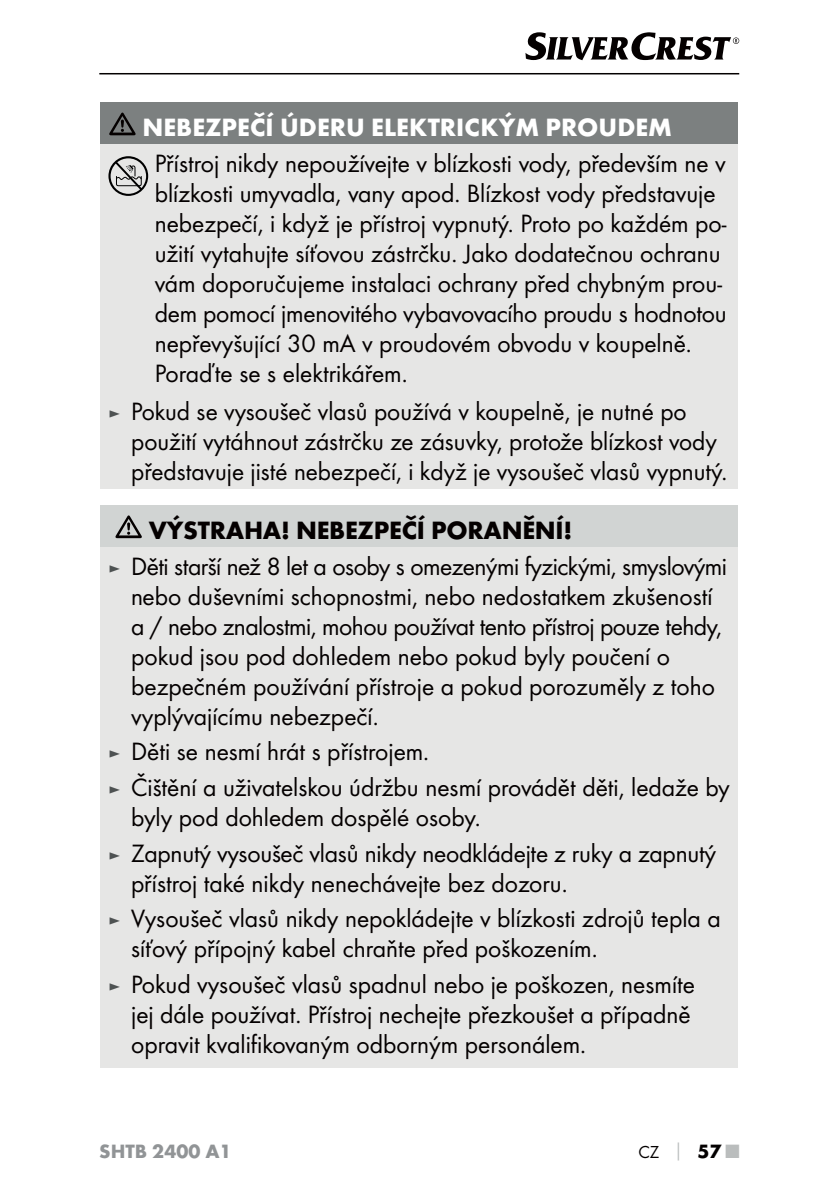
<style>
.page{position:relative;width:840px;height:1191px;background:#fff}
.page>*{position:absolute;margin:0;border:0;box-sizing:border-box;transform-origin:0 0}
.t1{font:26px/30px "Futura Boo";color:#040000}
.t2{font:700 26px "Futura";color:#fff}
.t3{font:700 26px "Futura";letter-spacing:-.01em;color:#040000}
.t4{font:700 20px "Futura";color:#919496}
.t5{font:18px "Futura Boo";color:#040000}
.s1{font-size:18px;color:#4e5252}
.s2{font-family:"Futura";font-weight:700;color:#babdbd}
.s3{font-family:"Futura";font-weight:700;font-size:20px}
.s4{font-family:"Futura";font-weight:700;font-size:20px;color:#babdbd}
</style>
<div class="page">
<hr style="left:99px;top:73px;width:639px;height:1px;background:#040000">
<svg style="left:525px;top:32px;width:213px;height:28px"></svg>
<div style="left:100px;top:102px;width:637px;height:42px;background:#7c8080"></div>
<div style="left:100px;top:144px;width:637px;height:344px;background:#e6e6e5"></div>
<svg style="left:109px;top:113px;width:26px;height:22px"></svg>
<svg style="left:108px;top:156px;width:40px;height:40px"></svg>
<div style="left:100px;top:505px;width:637px;height:42px;background:#d1d4d3"></div>
<div style="left:100px;top:547px;width:637px;height:520px;background:#e6e6e5"></div>
<svg style="left:115px;top:515px;width:27px;height:23px"></svg>
<p class="t2" style="left:142px;top:117px;width:530px">NEBEZPEČÍ ÚDERU ELEKTRICKÝM PROUDEM</p>
<p class="t1" style="left:155px;top:149px;width:573px">Přístroj nikdy nepoužívejte v blízkosti vody, především ne v blízkosti umyvadla, vany apod. Blízkost vody představuje nebezpečí, i když je přístroj vypnutý. Proto po každém po&shy;užití vytahujte síťovou zástrčku. Jako dodatečnou ochranu vám doporučujeme instalaci ochrany před chybným prou&shy;dem pomocí jmenovitého vybavovacího proudu s hodnotou nepřevyšující 30 mA v proudovém obvodu v koupelně.<br>Poraďte se s elektrikářem.</p>
<p class="t1" style="left:131px;top:398px;width:597px;text-indent:-23px"><span class="s1">►</span> Pokud se vysoušeč vlasů používá v koupelně, je nutné po použití vytáhnout zástrčku ze zásuvky, protože blízkost vody představuje jisté nebezpečí, i když je vysoušeč vlasů vypnutý.</p>
<p class="t3" style="left:149px;top:520px;width:425px">VÝSTRAHA! NEBEZPEČÍ PORANĚNÍ!</p>
<p class="t1" style="left:131px;top:552px;width:597px;text-indent:-23px"><span class="s1">►</span> Děti starší než 8 let a osoby s omezenými fyzickými, smyslovými nebo duševními schopnostmi, nebo nedostatkem zkušeností a / nebo znalostmi, mohou používat tento přístroj pouze tehdy, pokud jsou pod dohledem nebo pokud byly poučení o bezpečném používání přístroje a pokud porozuměly z toho vyplývajícímu nebezpečí.</p>
<p class="t1" style="left:108px;top:735px;width:622px;line-height:35.6px"><span class="s1">►</span> Děti se nesmí hrát s přístrojem.<br><span class="s1">►</span> Čištění a uživatelskou údržbu nesmí provádět děti, ledaže by</p>
<p class="t1" style="left:108px;top:801px;width:609px;line-height:35.6px;text-indent:23px">byly pod dohledem dospělé osoby.<br><span class="s1">►</span> Zapnutý vysoušeč vlasů nikdy neodkládejte z ruky a zapnutý</p>
<p class="t1" style="left:108px;top:866px;width:613px;line-height:35.6px;text-indent:23px">přístroj také nikdy nenechávejte bez dozoru.<br><span class="s1">►</span> Vysoušeč vlasů nikdy nepokládejte v blízkosti zdrojů tepla a</p>
<p class="t1" style="left:108px;top:932px;width:587px;line-height:35.6px;text-indent:23px">síťový přípojný kabel chraňte před poškozením.<br><span class="s1">►</span> Pokud vysoušeč vlasů spadnul nebo je poškozen, nesmíte</p>
<p class="t1" style="left:131px;top:1001px;width:560px">jej dále používat. Přístroj nechejte přezkoušet a případně opravit kvalifikovaným odborným personálem.</p>
<p class="t4" style="left:99px;top:1143px;width:134px">SHTB 2400 A1</p>
<p class="t5" style="left:638px;top:1143px;width:102px">CZ <span class="s2">│</span> <span class="s3">57</span> <span class="s4">■</span></p>
</div>
